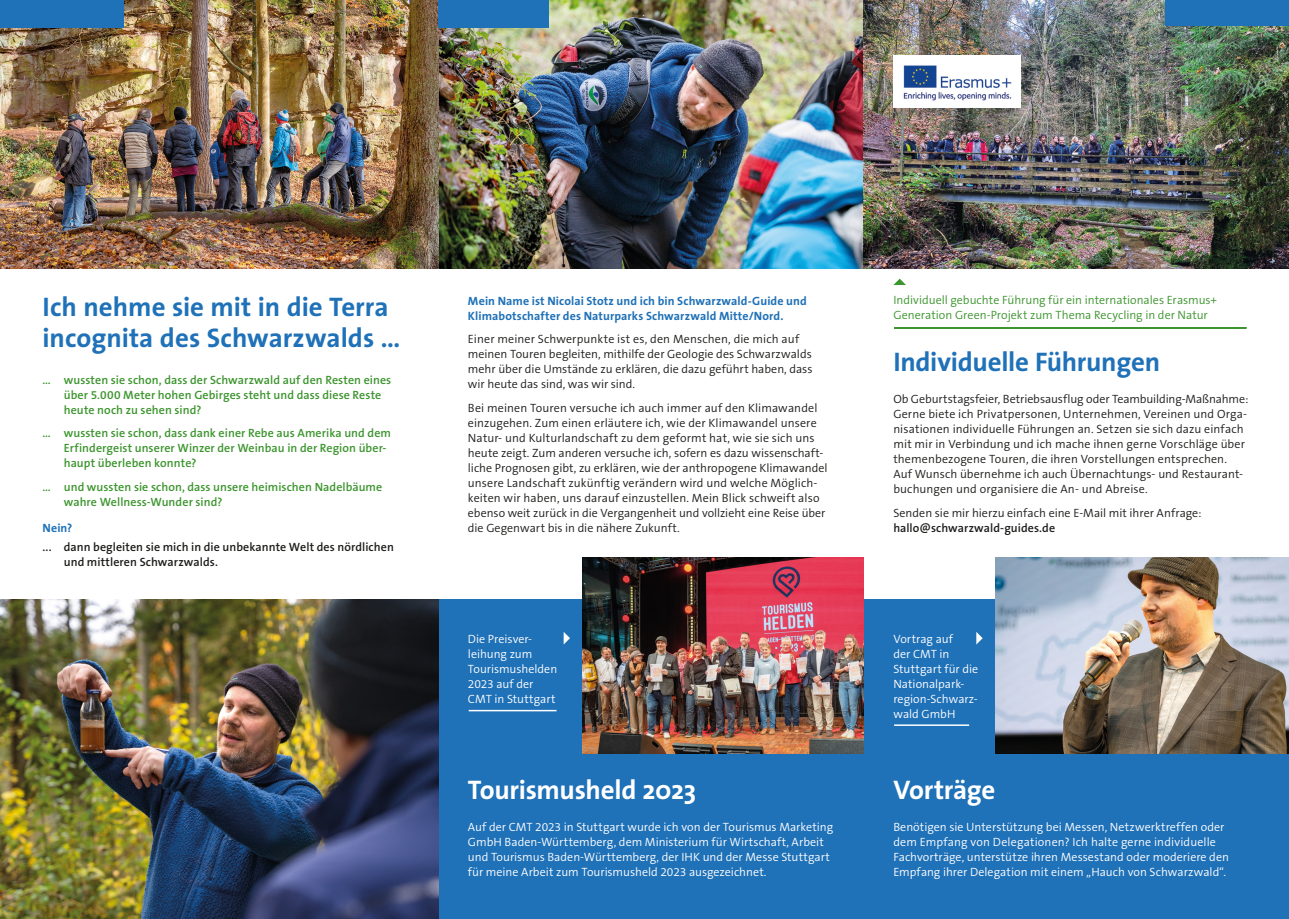
<style>
.page{position:relative;width:1289px;height:919px;background:#fff}
.page>*{position:absolute;margin:0;border:0;box-sizing:border-box;transform-origin:0 0}
.t1{font:700 27px/31.5px "The Sans";letter-spacing:-.005em;color:#1f71b8}
.t2{font:700 27px "The Sans";letter-spacing:-.01em;color:#fff}
.t3{font:300 12px/15px "The Sans B4";letter-spacing:.005em;color:#1d1d1b}
.t4{font:300 12px/15px "The Sans B4";color:#fff}
.t5{font:600 12px/15px "The Sans B6";letter-spacing:.005em;color:#3c952e}
.t6{font:700 12px/15px "The Sans";letter-spacing:.01em;color:#1f71b8}
.t7{font:600 12px/15px "The Sans B6";letter-spacing:.005em;color:#1d1d1b}
.t8{font:300 12px/15px "The Sans B4";color:#3c952e}
</style>
<div class="page">
<div style="left:438px;top:600px;width:850px;height:318px;background:#1f71b8"></div>
<img style="left:438px;top:0;width:425px;height:268px">
<img style="left:863px;top:0;width:425px;height:268px">
<img style="left:0;top:0;width:438px;height:268px">
<img style="left:0;top:600px;width:438px;height:318px">
<img style="left:583px;top:557px;width:280px;height:196px">
<img style="left:995px;top:557px;width:293px;height:196px">
<svg style="left:976px;top:632px;width:6px;height:12px"></svg>
<svg style="left:893px;top:279px;width:13px;height:6px"></svg>
<svg style="left:563px;top:632px;width:7px;height:12px"></svg>
<hr style="left:468px;top:709px;width:88px;height:2px;background:#fff">
<hr style="left:894px;top:724px;width:75px;height:1px;background:#fff">
<hr style="left:894px;top:327px;width:352px;height:1px;background:#3c952e">
<div style="left:0;top:0;width:123px;height:28px;background:#1f71b8"></div>
<div style="left:438px;top:0;width:111px;height:28px;background:#1f71b8"></div>
<div style="left:1165px;top:0;width:123px;height:26px;background:#1f71b8"></div>
<img style="left:893px;top:55px;width:127px;height:52px">
<h1 class="t1" style="left:43px;top:290px;width:359px">Ich nehme sie mit in die Terra incognita des Schwarzwalds …</h1>
<p class="t5" style="left:64px;top:372px;width:329px;text-indent:-21px">… wussten sie schon, dass der Schwarzwald auf den Resten eines über 5.000 Meter hohen Gebirges steht und dass diese Reste heute noch zu sehen sind?</p>
<p class="t5" style="left:64px;top:426px;width:329px;text-indent:-21px">… wussten sie schon, dass dank einer Rebe aus Amerika und dem<br>Erfindergeist unserer Winzer der Weinbau in der Region über&shy;haupt überleben konnte?</p>
<p class="t5" style="left:64px;top:479px;width:320px;text-indent:-21px">… und wussten sie schon, dass unsere heimischen Nadelbäume wahre Wellness-Wunder sind?</p>
<p class="t6" style="left:43px;top:519px;width:31px">Nein?</p>
<p class="t7" style="left:64px;top:539px;width:331px;text-indent:-21px">... dann begleiten sie mich in die unbekannte Welt des nördlichen und mittleren Schwarzwalds.</p>
<p class="t6" style="left:468px;top:293px;width:340px">Mein Name ist Nicolai Stotz und ich bin Schwarzwald-Guide und<br>Klimabotschafter des Naturparks Schwarzwald Mitte/Nord.</p>
<p class="t3" style="left:468px;top:332px;width:346px">Einer meiner Schwerpunkte ist es, den Menschen, die mich auf meinen Touren begleiten, mithilfe der Geologie des Schwarzwalds mehr über die Umstände zu erklären, die dazu geführt haben, dass wir heute das sind, was wir sind.</p>
<p class="t3" style="left:468px;top:400px;width:361px">Bei meinen Touren versuche ich auch immer auf den Klimawandel einzugehen. Zum einen erläutere ich, wie der Klimawandel unsere Natur- und Kulturlandschaft zu dem geformt hat, wie sie sich uns heute zeigt. Zum anderen versuche ich, sofern es dazu wissenschaft&shy;liche Prognosen gibt, zu erklären, wie der anthropogene Klimawandel unsere Landschaft zukünftig verändern wird und welche Möglich&shy;keiten wir haben, uns darauf einzustellen. Mein Blick schweift also ebenso weit zurück in die Vergangenheit und vollzieht eine Reise über die Gegenwart bis in die nähere Zukunft.</p>
<p class="t4" style="left:468px;top:631px;width:91px">Die Preisver&shy;leihung zum<br>Tourismushelden<br>2023 auf der<br>CMT in Stuttgart</p>
<h1 class="t2" style="left:468px;top:767px;width:230px">Tourismusheld 2023</h1>
<p class="t4" style="left:468px;top:820px;width:367px">Auf der CMT 2023 in Stuttgart wurde ich von der Tourismus Marketing GmbH Baden-Württemberg, dem Ministerium für Wirtschaft, Arbeit und Tourismus Baden-Württemberg, der IHK und der Messe Stuttgart für meine Arbeit zum Tourismusheld 2023 ausgezeichnet.</p>
<p class="t8" style="left:893px;top:293px;width:325px">Individuell gebuchte Führung für ein internationales Erasmus+<br>Generation Green-Projekt zum Thema Recycling in der Natur</p>
<h1 class="t1" style="left:893px;top:345px;width:268px">Individuelle Führungen</h1>
<p class="t3" style="left:893px;top:392px;width:356px">Ob Geburtstagsfeier, Betriebsausflug oder Teambuilding-Maßnahme:<br>Gerne biete ich Privatpersonen, Unternehmen, Vereinen und Orga&shy;nisationen individuelle Führungen an. Setzen sie sich dazu einfach mit mir in Verbindung und ich mache ihnen gerne Vorschläge über themenbezogene Touren, die ihren Vorstellungen entsprechen.<br>Auf Wunsch übernehme ich auch Übernachtungs- und Restaurant&shy;buchungen und organisiere die An- und Abreise.</p>
<p class="t3" style="left:893px;top:505px;width:310px">Senden sie mir hierzu einfach eine E-Mail mit ihrer Anfrage:</p>
<p class="t7" style="left:893px;top:520px;width:163px">hallo@schwarzwald-guides.de</p>
<p class="t4" style="left:893px;top:631px;width:86px">Vortrag auf<br>der CMT in<br>Stuttgart für die<br>Nationalpark&shy;region-Schwarz&shy;wald GmbH</p>
<h1 class="t2" style="left:893px;top:767px;width:104px">Vorträge</h1>
<p class="t4" style="left:893px;top:820px;width:337px">Benötigen sie Unterstützung bei Messen, Netzwerktreffen oder dem Empfang von Delegationen? Ich halte gerne individuelle Fachvorträge, unterstütze ihren Messestand oder moderiere den Empfang ihrer Delegation mit einem „Hauch von Schwarzwald“.</p>
</div>
